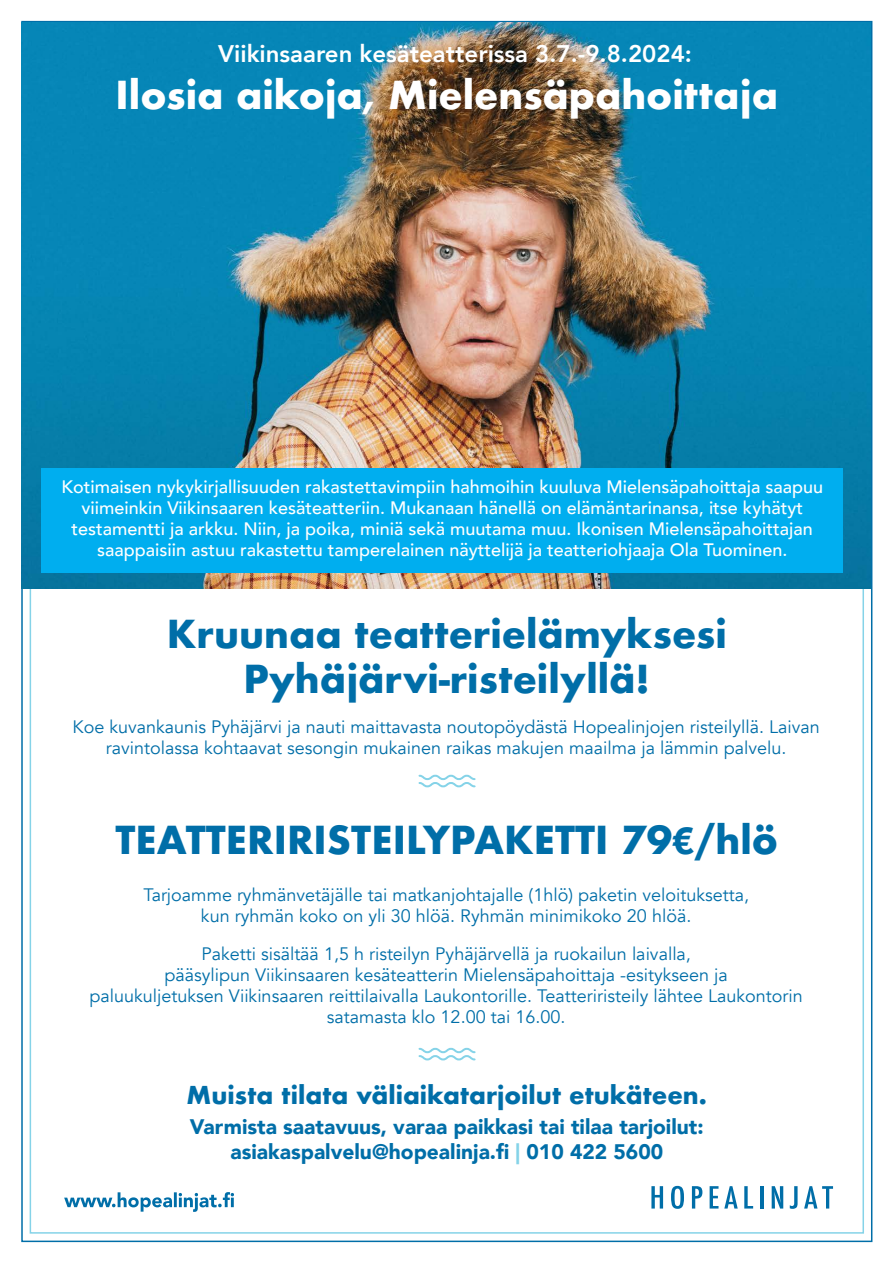
<style>
.page{position:relative;width:893px;height:1263px;background:#fff}
.page>*{position:absolute;margin:0;border:0;box-sizing:border-box;transform-origin:0 0}
.t1{font:700 37.5px/45px "Futura";color:#006ea8;text-align:center}
.t2{font:700 37.5px "Futura";color:#fff}
.t3{font:800 24px "Avenir";color:#fff}
.t4{font:700 24px "Futura";color:#006ea8}
.t5{font:900 21px/25.2px "Avenir";color:#006ea8;text-align:center}
.t6{font:18px/21px "Avenir";color:#006ea8;text-align:center}
.t7{font:500 18px/21px "Avenir";color:#fff;text-align:center}
.s1{font-family:"Avenir";font-weight:900}
.s2{color:#85d3e8}
</style>
<div class="page">
<img style="left:21px;top:22px;width:850px;height:567px">
<svg style="left:64px;top:1192px;width:170px;height:20px"></svg>
<svg style="left:651px;top:1186px;width:12px;height:22px"></svg>
<svg style="left:671px;top:1186px;width:13px;height:23px"></svg>
<svg style="left:692px;top:1186px;width:10px;height:22px"></svg>
<svg style="left:710px;top:1186px;width:8px;height:22px"></svg>
<svg style="left:724px;top:1186px;width:14px;height:22px"></svg>
<svg style="left:744px;top:1186px;width:9px;height:22px"></svg>
<hr style="left:760px;top:1186px;width:3px;height:22px;background:#006ea8">
<svg style="left:772px;top:1186px;width:11px;height:22px"></svg>
<svg style="left:790px;top:1186px;width:8px;height:23px"></svg>
<svg style="left:804px;top:1186px;width:29px;height:22px"></svg>
<svg style="left:418px;top:1048px;width:58px;height:12px"></svg>
<svg style="left:418px;top:775px;width:58px;height:12px"></svg>
<div style="left:42px;top:468px;width:801px;height:105px;background:#00aeef"></div>
<h2 class="t3" style="left:218px;top:35px;width:475px">Viikinsaaren kesäteatterissa 3.7.-9.8.2024:</h2>
<h1 class="t2" style="left:116px;top:68px;width:664px">Ilosia aikoja, Mielensäpahoittaja</h1>
<p class="t7" style="left:61px;top:475px;width:763px">Kotimaisen nykykirjallisuuden rakastettavimpiin hahmoihin kuuluva Mielensäpahoittaja saapuu viimeinkin Viikinsaaren kesäteatteriin. Mukanaan hänellä on elämäntarinansa, itse kyhätyt testamentti ja arkku. Niin, ja poika, miniä sekä muutama muu. Ikonisen Mielensäpahoittajan saappaisiin astuu rakastettu tamperelainen näyttelijä ja teatteriohjaaja Ola Tuominen.</p>
<h1 class="t1" style="left:167px;top:611px;width:561px">Kruunaa teatterielämyksesi<br>Pyhäjärvi-risteilyllä!</h1>
<p class="t6" style="left:72px;top:717px;width:749px">Koe kuvankaunis Pyhäjärvi ja nauti maittavasta noutopöydästä Hopealinjojen risteilyllä. Laivan ravintolassa kohtaavat sesongin mukainen raikas makujen maailma ja lämmin palvelu.</p>
<h1 class="t1" style="left:116px;top:817px;width:664px">TEATTERIRISTEILYPAKETTI 79<span class="s1">€</span>/hlö</h1>
<p class="t6" style="left:143px;top:885px;width:607px">Tarjoamme ryhmänvetäjälle tai matkanjohtajalle (1hlö) paketin veloituksetta, kun ryhmän koko on yli 30 hlöä. Ryhmän minimikoko 20 hlöä.</p>
<p class="t6" style="left:90px;top:944px;width:715px">Paketti sisältää 1,5 h risteilyn Pyhäjärvellä ja ruokailun laivalla,<br>pääsylipun Viikinsaaren kesäteatterin Mielensäpahoittaja -esitykseen ja<br>paluukuljetuksen Viikinsaaren reittilaivalla Laukontorille. Teatteriristeily lähtee Laukontorin satamasta klo 12.00 tai 16.00.</p>
<h2 class="t4" style="left:187px;top:1077px;width:522px">Muista tilata väliaikatarjoilut etukäteen.</h2>
<p class="t5" style="left:190px;top:1114px;width:515px">Varmista saatavuus, varaa paikkasi tai tilaa tarjoilut: asiakaspalvelu@hopealinja.fi <span class="s2">|</span> 010 422 5600</p>
</div>
